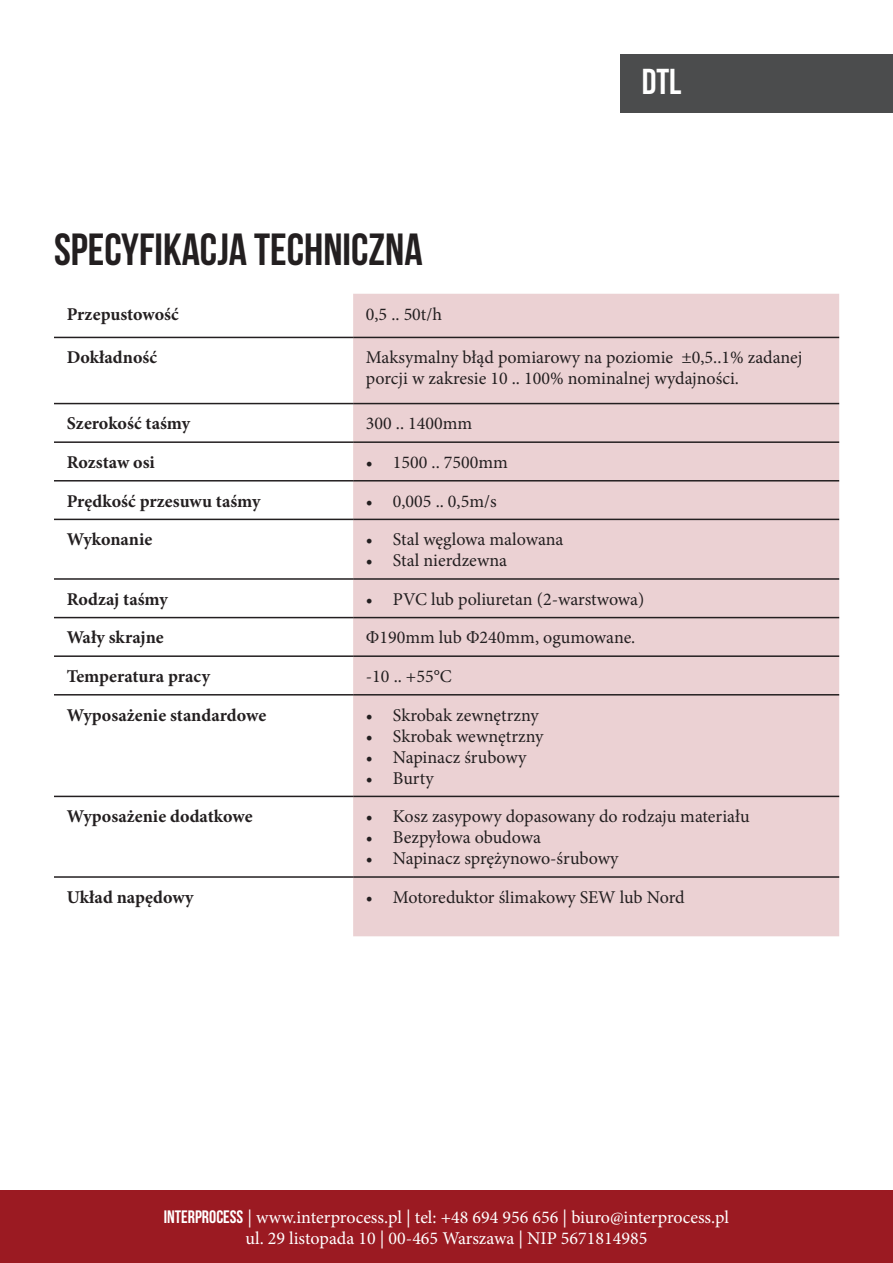
<style>
.page{position:relative;width:893px;height:1263px;background:#fff}
.page>*{position:absolute;margin:0;border:0;box-sizing:border-box;transform-origin:0 0}
.t1{font:45px "Bebas Neue";color:#231f20}
.t2{font:36px "Bebas Neue";color:#fff}
.t3{font:18px/21px "Minion Pro";color:#231f20}
.t4{font:700 18px "Minion Pro";color:#231f20}
.t5{font:18px "Minion Pro";color:#fff}
.s1{font-family:"Bebas Neue"}
</style>
<div class="page">
<div style="left:0;top:1190px;width:893px;height:73px;background:#9b1a22"></div>
<div style="left:621px;top:54px;width:272px;height:59px;background:#4b4c4d"></div>
<div style="left:353px;top:294px;width:486px;height:642px;background:#ebd1d3"></div>
<hr style="left:54px;top:337px;width:299px;height:1px;background:#231f20">
<hr style="left:353px;top:337px;width:486px;height:1px;background:#231f20">
<hr style="left:54px;top:403px;width:299px;height:1px;background:#231f20">
<hr style="left:353px;top:403px;width:486px;height:1px;background:#231f20">
<hr style="left:54px;top:441px;width:299px;height:2px;background:#231f20">
<hr style="left:353px;top:441px;width:486px;height:2px;background:#231f20">
<hr style="left:54px;top:480px;width:299px;height:1px;background:#231f20">
<hr style="left:353px;top:480px;width:486px;height:1px;background:#231f20">
<hr style="left:54px;top:519px;width:299px;height:1px;background:#231f20">
<hr style="left:353px;top:519px;width:486px;height:1px;background:#231f20">
<hr style="left:54px;top:578px;width:299px;height:2px;background:#231f20">
<hr style="left:353px;top:578px;width:486px;height:2px;background:#231f20">
<hr style="left:54px;top:617px;width:299px;height:1px;background:#231f20">
<hr style="left:353px;top:617px;width:486px;height:1px;background:#231f20">
<hr style="left:54px;top:655px;width:299px;height:2px;background:#231f20">
<hr style="left:353px;top:655px;width:486px;height:2px;background:#231f20">
<hr style="left:54px;top:694px;width:299px;height:1px;background:#231f20">
<hr style="left:353px;top:694px;width:486px;height:1px;background:#231f20">
<hr style="left:54px;top:796px;width:299px;height:1px;background:#231f20">
<hr style="left:353px;top:796px;width:486px;height:1px;background:#231f20">
<hr style="left:54px;top:876px;width:299px;height:2px;background:#231f20">
<hr style="left:353px;top:876px;width:486px;height:2px;background:#231f20">
<p class="t1" style="left:54px;top:225px;width:370px">SPECYFIKACJA TECHNICZNA</p>
<p class="t2" style="left:642px;top:62px;width:41px">DTL</p>
<p class="t4" style="left:67px;top:301px;width:114px">Przepustowość</p>
<p class="t3" style="left:366px;top:303px;width:78px">0,5 .. 50t/h</p>
<p class="t4" style="left:67px;top:345px;width:92px">Dokładność</p>
<p class="t3" style="left:366px;top:347px;width:438px">Maksymalny błąd pomiarowy na poziomie ±0,5..1% zadanej porcji w zakresie 10 .. 100% nominalnej wydajności.</p>
<p class="t4" style="left:67px;top:411px;width:125px">Szerokość taśmy</p>
<p class="t3" style="left:366px;top:413px;width:108px">300 .. 1400mm</p>
<p class="t4" style="left:67px;top:450px;width:90px">Rozstaw osi</p>
<p class="t3" style="left:366px;top:452px;width:143px">• 1500 .. 7500mm</p>
<p class="t4" style="left:67px;top:488px;width:195px">Prędkość przesuwu taśmy</p>
<p class="t3" style="left:366px;top:490px;width:132px">• 0,005 .. 0,5m/s</p>
<p class="t4" style="left:67px;top:527px;width:87px">Wykonanie</p>
<p class="t3" style="left:366px;top:529px;width:199px">• Stal węglowa malowana</p>
<p class="t3" style="left:366px;top:550px;width:143px">• Stal nierdzewna</p>
<p class="t4" style="left:67px;top:586px;width:103px">Rodzaj taśmy</p>
<p class="t3" style="left:366px;top:589px;width:280px">• PVC lub poliuretan (2-warstwowa)</p>
<p class="t4" style="left:67px;top:625px;width:99px">Wały skrajne</p>
<p class="t3" style="left:366px;top:627px;width:271px">Φ190mm lub Φ240mm, ogumowane.</p>
<p class="t4" style="left:67px;top:664px;width:145px">Temperatura pracy</p>
<p class="t3" style="left:366px;top:666px;width:87px">-10 .. +55°C</p>
<p class="t4" style="left:67px;top:702px;width:201px">Wyposażenie standardowe</p>
<p class="t3" style="left:366px;top:704px;width:174px">• Skrobak zewnętrzny</p>
<p class="t3" style="left:366px;top:725px;width:179px">• Skrobak wewnętrzny</p>
<p class="t3" style="left:366px;top:746px;width:162px">• Napinacz śrubowy</p>
<p class="t3" style="left:366px;top:767px;width:69px">• Burty</p>
<p class="t4" style="left:67px;top:804px;width:187px">Wyposażenie dodatkowe</p>
<p class="t3" style="left:366px;top:806px;width:385px">• Kosz zasypowy dopasowany do rodzaju materiału</p>
<p class="t3" style="left:366px;top:827px;width:176px">• Bezpyłowa obudowa</p>
<p class="t3" style="left:366px;top:848px;width:254px">• Napinacz sprężynowo-śrubowy</p>
<p class="t4" style="left:67px;top:884px;width:128px">Układ napędowy</p>
<p class="t3" style="left:366px;top:887px;width:320px">• Motoreduktor ślimakowy SEW lub Nord</p>
<p class="t5" style="left:164px;top:1205px;width:567px"><span class="s1">INTERPROCESS</span> | www.interprocess.pl | tel: +48 694 956 656 | biuro@interprocess.pl</p>
<p class="t5" style="left:246px;top:1226px;width:403px">ul. 29 listopada 10 | 00-465 Warszawa | NIP 5671814985</p>
</div>
